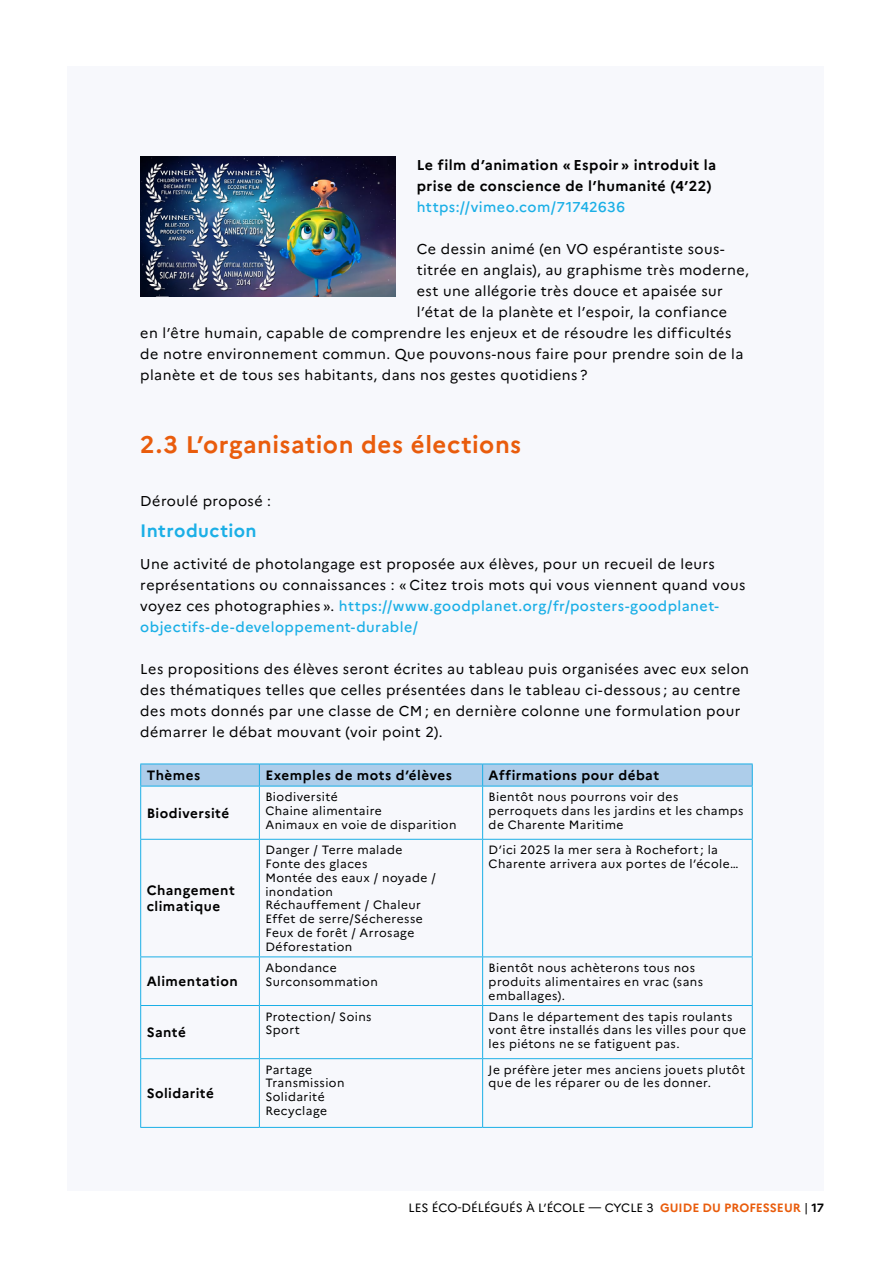
<style>
.page{position:relative;width:893px;height:1263px;background:#fff}
.page>*{position:absolute;margin:0;border:0;box-sizing:border-box;transform-origin:0 0}
.t1{font:700 24px "Marianne";letter-spacing:.02em;color:#e95c0c}
.t2{font:700 18px "Marianne";letter-spacing:.025em;color:#1bafe6}
.t3{font:14.25px/21px "Marianne";letter-spacing:.03em;color:#000}
.t4{font:700 14.25px/21px "Marianne";letter-spacing:.03em;color:#000}
.t5{font:500 14.25px "Marianne";letter-spacing:.03em;color:#1bafe6}
.t6{font:700 13.5px/15.6px "Marianne";letter-spacing:.035em;color:#000}
.t7{font:12px/13.8px "Marianne";letter-spacing:.035em;color:#000}
.t8{font:12px "Marianne";color:#000}
.s1{font-weight:500;color:#1bafe6}
.s2{font-weight:700;color:#e95c0c}
.s3{font-weight:700}
</style>
<div class="page">
<div style="left:67px;top:66px;width:757px;height:1125px;background:#f7f8fc"></div>
<hr style="left:140px;top:786px;width:119px;height:1px;background:#1bafe6">
<hr style="left:140px;top:786px;width:1px;height:53px;background:#1bafe6">
<hr style="left:483px;top:786px;width:270px;height:1px;background:#1bafe6">
<hr style="left:752px;top:786px;width:1px;height:53px;background:#1bafe6">
<hr style="left:140px;top:839px;width:119px;height:1px;background:#1bafe6">
<hr style="left:140px;top:840px;width:1px;height:116px;background:#1bafe6">
<hr style="left:483px;top:839px;width:270px;height:1px;background:#1bafe6">
<hr style="left:752px;top:840px;width:1px;height:116px;background:#1bafe6">
<hr style="left:140px;top:956px;width:119px;height:1px;background:#1bafe6">
<hr style="left:140px;top:957px;width:1px;height:48px;background:#1bafe6">
<hr style="left:483px;top:956px;width:270px;height:1px;background:#1bafe6">
<hr style="left:752px;top:957px;width:1px;height:48px;background:#1bafe6">
<hr style="left:140px;top:1005px;width:119px;height:1px;background:#1bafe6">
<hr style="left:140px;top:1006px;width:1px;height:52px;background:#1bafe6">
<hr style="left:483px;top:1005px;width:270px;height:1px;background:#1bafe6">
<hr style="left:752px;top:1006px;width:1px;height:52px;background:#1bafe6">
<hr style="left:140px;top:1058px;width:119px;height:1px;background:#1bafe6">
<hr style="left:140px;top:1059px;width:1px;height:68px;background:#1bafe6">
<hr style="left:483px;top:1058px;width:270px;height:1px;background:#1bafe6">
<hr style="left:752px;top:1059px;width:1px;height:68px;background:#1bafe6">
<hr style="left:140px;top:1127px;width:119px;height:1px;background:#1bafe6">
<hr style="left:483px;top:1127px;width:270px;height:1px;background:#1bafe6">
<svg style="left:140px;top:764px;width:613px;height:22px;background:#a6cbe9"></svg>
<hr style="left:259px;top:786px;width:224px;height:1px;background:#1bafe6">
<hr style="left:259px;top:786px;width:1px;height:53px;background:#1bafe6">
<hr style="left:482px;top:786px;width:1px;height:53px;background:#1bafe6">
<hr style="left:259px;top:839px;width:224px;height:1px;background:#1bafe6">
<hr style="left:259px;top:840px;width:1px;height:116px;background:#1bafe6">
<hr style="left:482px;top:840px;width:1px;height:116px;background:#1bafe6">
<hr style="left:259px;top:956px;width:224px;height:1px;background:#1bafe6">
<hr style="left:259px;top:957px;width:1px;height:48px;background:#1bafe6">
<hr style="left:482px;top:957px;width:1px;height:48px;background:#1bafe6">
<hr style="left:259px;top:1005px;width:224px;height:1px;background:#1bafe6">
<hr style="left:259px;top:1006px;width:1px;height:52px;background:#1bafe6">
<hr style="left:482px;top:1006px;width:1px;height:52px;background:#1bafe6">
<hr style="left:259px;top:1058px;width:224px;height:1px;background:#1bafe6">
<hr style="left:259px;top:1059px;width:1px;height:68px;background:#1bafe6">
<hr style="left:482px;top:1059px;width:1px;height:68px;background:#1bafe6">
<hr style="left:259px;top:1127px;width:224px;height:1px;background:#1bafe6">
<img style="left:140px;top:156px;width:255px;height:140px">
<p class="t4" style="left:417px;top:154px;width:301px">Le film d’animation « Espoir » introduit la prise de conscience de l’humanité (4’22)</p>
<p class="t5" style="left:417px;top:198px;width:210px">https://vimeo.com/71742636</p>
<p class="t3" style="left:417px;top:238px;width:309px">Ce dessin animé (en VO espérantiste sous-</p>
<p class="t3" style="left:417px;top:259px;width:334px">titrée en anglais), au graphisme très moderne,</p>
<p class="t3" style="left:417px;top:280px;width:308px">est une allégorie très douce et apaisée sur</p>
<p class="t3" style="left:417px;top:301px;width:312px">l’état de la planète et l’espoir, la confiance</p>
<p class="t3" style="left:140px;top:322px;width:593px">en l’être humain, capable de comprendre les enjeux et de résoudre les difficultés</p>
<p class="t3" style="left:140px;top:343px;width:605px">de notre environnement commun. Que pouvons-nous faire pour prendre soin de la</p>
<p class="t3" style="left:140px;top:364px;width:448px">planète et de tous ses habitants, dans nos gestes quotidiens ?</p>
<h1 class="t1" style="left:140px;top:430px;width:382px">2.3 L’organisation des élections</h1>
<p class="t3" style="left:140px;top:490px;width:132px">Déroulé proposé :</p>
<p class="t2" style="left:140px;top:520px;width:118px">Introduction</p>
<p class="t3" style="left:140px;top:553px;width:606px">Une activité de photolangage est proposée aux élèves, pour un recueil de leurs représentations ou connaissances : « Citez trois mots qui vous viennent quand vous voyez ces photographies ». <span class="s1">https://www.goodplanet.org/fr/posters-goodplanet&shy;objectifs-de-developpement-durable/</span></p>
<p class="t3" style="left:140px;top:658px;width:610px">Les propositions des élèves seront écrites au tableau puis organisées avec eux selon des thématiques telles que celles présentées dans le tableau ci-dessous ; au centre des mots donnés par une classe de CM ; en dernière colonne une formulation pour démarrer le débat mouvant (voir point 2).</p>
<p class="t6" style="left:147px;top:767px;width:55px">Thèmes</p>
<p class="t6" style="left:265px;top:767px;width:188px">Exemples de mots d’élèves</p>
<p class="t6" style="left:489px;top:767px;width:172px">Affirmations pour débat</p>
<p class="t6" style="left:147px;top:805px;width:84px">Biodiversité</p>
<p class="t7" style="left:265px;top:790px;width:193px">Biodiversité<br>Chaine alimentaire<br>Animaux en voie de disparition</p>
<p class="t7" style="left:489px;top:790px;width:256px">Bientôt nous pourrons voir des perroquets dans les jardins et les champs de Charente Maritime</p>
<p class="t6" style="left:147px;top:883px;width:90px">Changement climatique</p>
<p class="t6" style="left:147px;top:974px;width:93px">Alimentation</p>
<p class="t6" style="left:147px;top:1024px;width:41px">Santé</p>
<p class="t6" style="left:147px;top:1085px;width:69px">Solidarité</p>
<p class="t7" style="left:265px;top:843px;width:172px">Danger / Terre malade<br>Fonte des glaces<br>Montée des eaux / noyade / inondation<br>Réchauffement / Chaleur<br>Effet de serre/Sécheresse<br>Feux de forêt / Arrosage<br>Déforestation</p>
<p class="t7" style="left:489px;top:843px;width:252px">D’ici 2025 la mer sera à Rochefort ; la<br>Charente arrivera aux portes de l’école…</p>
<p class="t7" style="left:265px;top:961px;width:114px">Abondance<br>Surconsommation</p>
<p class="t7" style="left:489px;top:961px;width:216px">Bientôt nous achèterons tous nos produits alimentaires en vrac (sans emballages).</p>
<p class="t7" style="left:265px;top:1009px;width:108px">Protection/ Soins<br>Sport</p>
<p class="t7" style="left:489px;top:1009px;width:259px">Dans le département des tapis roulants vont être installés dans les villes pour que les piétons ne se fatiguent pas.</p>
<p class="t7" style="left:265px;top:1062px;width:81px">Partage<br>Transmission<br>Solidarité<br>Recyclage</p>
<p class="t7" style="left:489px;top:1062px;width:258px">Je préfère jeter mes anciens jouets plutôt que de les réparer ou de les donner.</p>
<p class="t8" style="left:409px;top:1201px;width:417px">LES ÉCO-DÉLÉGUÉS À L’ÉCOLE — CYCLE 3 <span class="s2">GUIDE DU PROFESSEUR</span> | <span class="s3">17</span></p>
</div>
